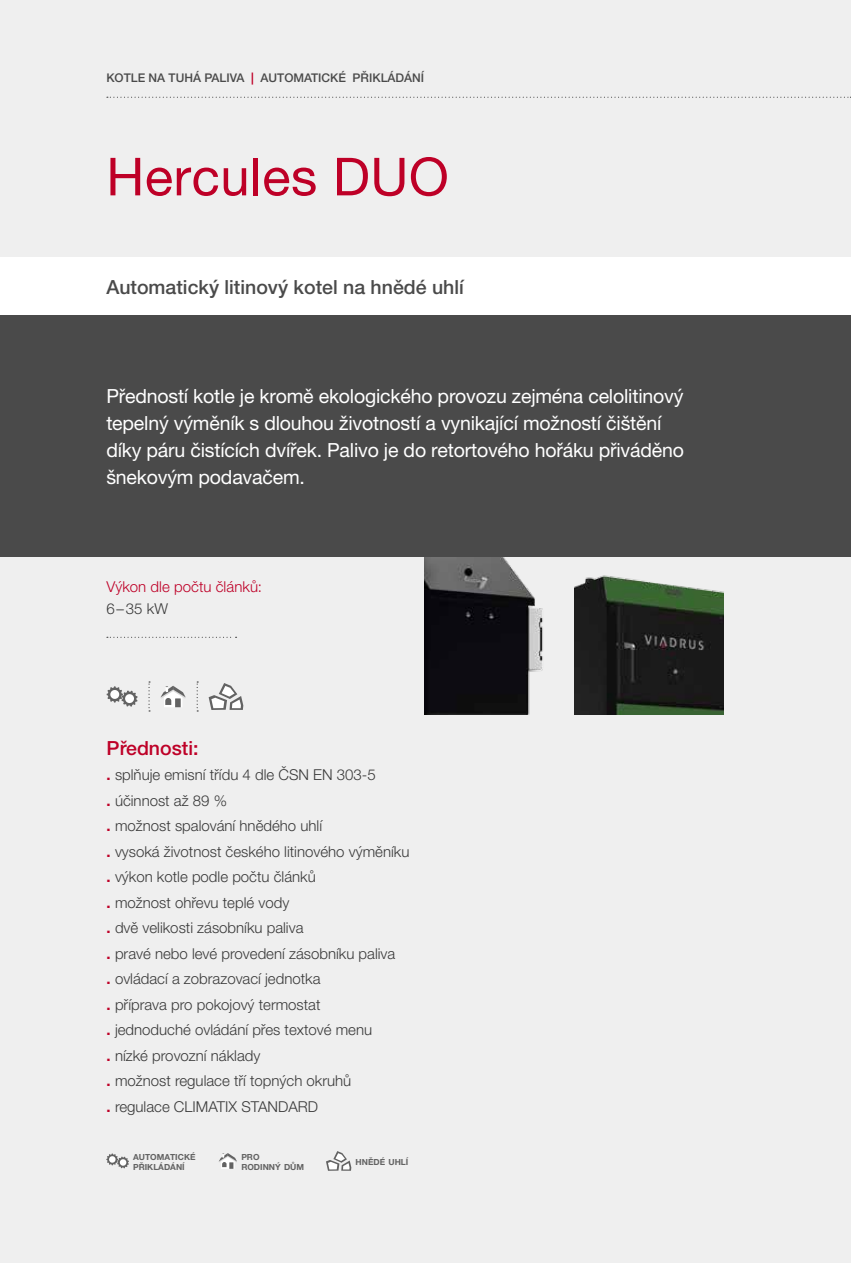
<style>
.page{position:relative;width:851px;height:1263px;background:#fff}
.page>*{position:absolute;margin:0;border:0;box-sizing:border-box;transform-origin:0 0}
.t1{font:52.5px "Helvetica Neue LT Pro";letter-spacing:.01em;color:#be0027}
.t2{font:19.5px/27px "Helvetica Neue LT Pro";letter-spacing:-.01em;color:#fff}
.t3{font:500 19.5px "Helvetica Neue LT Pro";color:#4a4a4a}
.t4{font:500 19.5px "Helvetica Neue LT Pro";color:#be0027}
.t5{font:300 15px/25.5px "Helvetica Neue LT Pro";color:#393939}
.t6{font:300 15px "Helvetica Neue LT Pro";letter-spacing:.005em;color:#be0027}
.t7{font:500 12px "Helvetica Neue LT Pro";color:#4a4a4a}
.t8{font:700 8.4px/10.5px "Helvetica Neue LT Pro";color:#636363}
.s1{font-weight:700;color:#be0027}
</style>
<div class="page">
<div style="left:0;top:0;width:850px;height:1263px;background:#efefef"></div>
<div style="left:0;top:258px;width:850px;height:58px;background:#fff"></div>
<svg style="left:107px;top:637px;width:129px;height:1px"></svg>
<svg style="left:107px;top:97px;width:744px;height:1px"></svg>
<img style="left:424px;top:557px;width:299px;height:158px">
<div style="left:0;top:316px;width:850px;height:241px;background:#4a4a4a"></div>
<svg style="left:218px;top:1153px;width:19px;height:16px"></svg>
<svg style="left:326px;top:1151px;width:25px;height:20px"></svg>
<svg style="left:160px;top:686px;width:26px;height:21px"></svg>
<svg style="left:148px;top:681px;width:2px;height:30px"></svg>
<svg style="left:196px;top:681px;width:2px;height:30px"></svg>
<svg style="left:107px;top:686px;width:31px;height:21px"></svg>
<svg style="left:208px;top:683px;width:35px;height:27px"></svg>
<svg style="left:106px;top:1153px;width:23px;height:15px"></svg>
<p class="t7" style="left:106px;top:70px;width:319px">KOTLE NA TUHÁ PALIVA <span class="s1">|</span> AUTOMATICKÉ PŘIKLÁDÁNÍ</p>
<h1 class="t1" style="left:106px;top:145px;width:344px">Hercules DUO</h1>
<h2 class="t3" style="left:106px;top:275px;width:359px">Automatický litinový kotel na hnědé uhlí</h2>
<h2 class="t2" style="left:106px;top:382px;width:579px">Předností kotle je kromě ekologického provozu zejména celolitinový tepelný výměník s dlouhou životností a vynikající možností čištění díky páru čistících dvířek. Palivo je do retortového hořáku přiváděno šnekovým podavačem.</h2>
<p class="t6" style="left:106px;top:577px;width:157px">Výkon dle počtu článků:</p>
<p class="t5" style="left:106px;top:596px;width:63px">6–35 kW</p>
<h2 class="t4" style="left:107px;top:736px;width:93px">Přednosti:</h2>
<p class="t5" style="left:107px;top:762px;width:304px"><span class="s1">.</span> splňuje emisní třídu 4 dle ČSN EN 303-5<br><span class="s1">.</span> účinnost až 89 %<br><span class="s1">.</span> možnost spalování hnědého uhlí<br><span class="s1">.</span> vysoká životnost českého litinového výměníku <span class="s1">.</span> výkon kotle podle počtu článků<br><span class="s1">.</span> možnost ohřevu teplé vody<br><span class="s1">.</span> dvě velikosti zásobníku paliva<br><span class="s1">.</span> pravé nebo levé provedení zásobníku paliva<br><span class="s1">.</span> ovládací a zobrazovací jednotka<br><span class="s1">.</span> příprava pro pokojový termostat<br><span class="s1">.</span> jednoduché ovládání přes textové menu<br><span class="s1">.</span> nízké provozní náklady<br><span class="s1">.</span> možnost regulace tří topných okruhů<br><span class="s1">.</span> regulace CLIMATIX STANDARD</p>
<p class="t8" style="left:133px;top:1151px;width:64px">AUTOMATICKÉ<br>PŘIKLÁDÁNÍ</p>
<p class="t8" style="left:241px;top:1151px;width:64px">PRO<br>RODINNÝ DŮM</p>
<p class="t8" style="left:355px;top:1157px;width:54px">HNĚDÉ UHLÍ</p>
</div>
